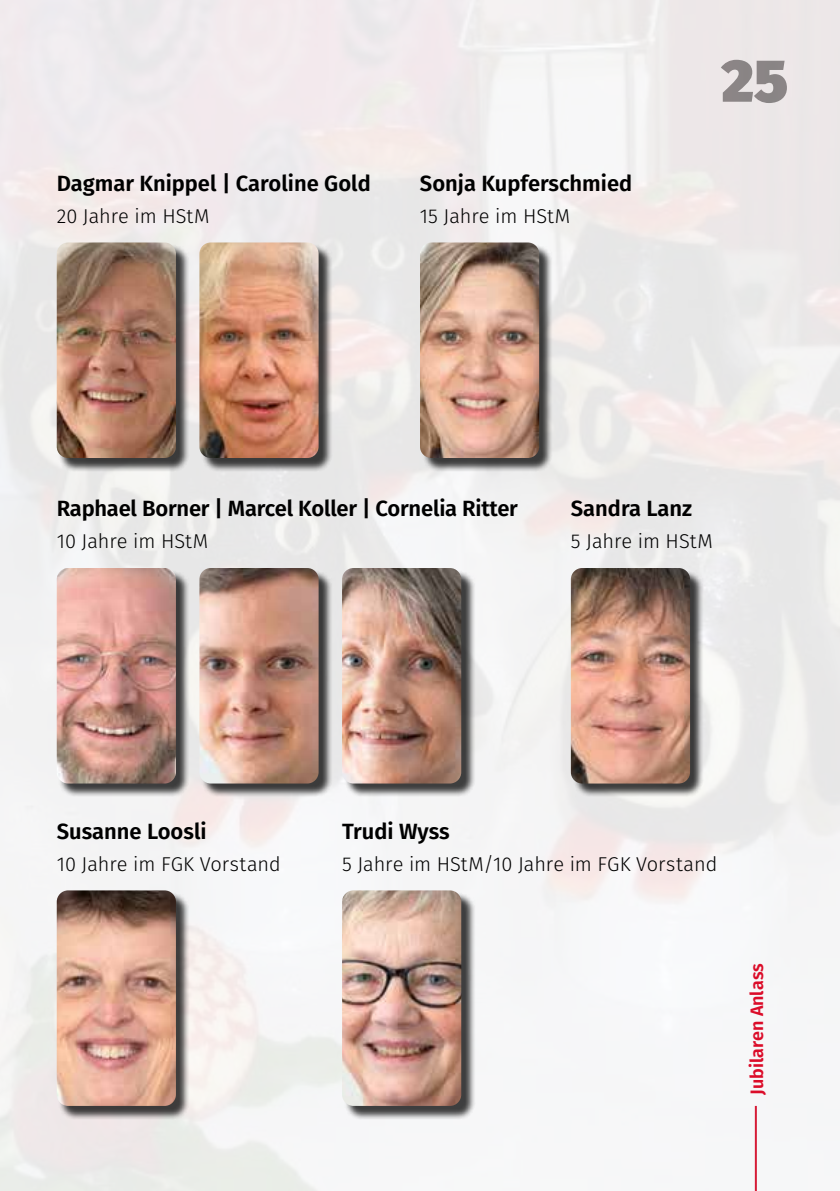
<style>
.page{position:relative;width:840px;height:1191px;background:#fff}
.page>*{position:absolute;margin:0;border:0;box-sizing:border-box;transform-origin:0 0}
.t1{font:900 60px "Fira Sans";color:#929292}
.t2{font:600 22px "Fira Sans";color:#000}
.t3{font:300 20px "Fira Sans";color:#000}
.t4{font:600 18px "Fira Sans";color:#db0c29}
</style>
<div class="page">
<img style="left:0;top:0;width:839px;height:1191px">
<div style="left:58px;top:244px;width:132px;height:228px;background:#000;opacity:.75"></div>
<img style="left:57px;top:242px;width:119px;height:216px">
<div style="left:201px;top:244px;width:132px;height:228px;background:#000;opacity:.75"></div>
<img style="left:199px;top:242px;width:119px;height:216px">
<div style="left:58px;top:570px;width:132px;height:227px;background:#000;opacity:.75"></div>
<img style="left:57px;top:568px;width:119px;height:215px">
<div style="left:201px;top:570px;width:132px;height:227px;background:#000;opacity:.75"></div>
<img style="left:199px;top:568px;width:119px;height:215px">
<div style="left:343px;top:892px;width:132px;height:227px;background:#000;opacity:.75"></div>
<img style="left:342px;top:890px;width:119px;height:216px">
<div style="left:421px;top:244px;width:132px;height:228px;background:#000;opacity:.75"></div>
<img style="left:420px;top:242px;width:119px;height:216px">
<div style="left:343px;top:570px;width:132px;height:227px;background:#000;opacity:.75"></div>
<img style="left:342px;top:568px;width:119px;height:215px">
<div style="left:58px;top:892px;width:132px;height:227px;background:#000;opacity:.75"></div>
<img style="left:57px;top:890px;width:119px;height:216px">
<div style="left:572px;top:570px;width:132px;height:227px;background:#000;opacity:.75"></div>
<img style="left:570px;top:568px;width:119px;height:215px">
<p class="t2" style="left:57px;top:165px;width:315px">Dagmar Knippel | Caroline Gold</p>
<p class="t3" style="left:57px;top:201px;width:154px">20 Jahre im HStM</p>
<p class="t2" style="left:420px;top:165px;width:214px">Sonja Kupferschmied</p>
<p class="t3" style="left:420px;top:201px;width:152px">15 Jahre im HStM</p>
<h1 class="t1" style="left:721px;top:25px;width:68px">25</h1>
<p class="t2" style="left:57px;top:490px;width:462px">Raphael Borner | Marcel Koller | Cornelia Ritter</p>
<p class="t3" style="left:57px;top:527px;width:153px">10 Jahre im HStM</p>
<p class="t2" style="left:570px;top:490px;width:123px">Sandra Lanz</p>
<p class="t3" style="left:570px;top:527px;width:143px">5 Jahre im HStM</p>
<p class="t2" style="left:57px;top:813px;width:151px">Susanne Loosli</p>
<p class="t3" style="left:57px;top:849px;width:225px">10 Jahre im FGK Vorstand</p>
<p class="t2" style="left:342px;top:813px;width:109px">Trudi Wyss</p>
<p class="t3" style="left:342px;top:849px;width:376px">5 Jahre im HStM/10 Jahre im FGK Vorstand</p>
<p class="t4" style="left:741px;top:1094px;width:133px;rotate:-90deg">Jubilaren Anlass</p>
</div>
